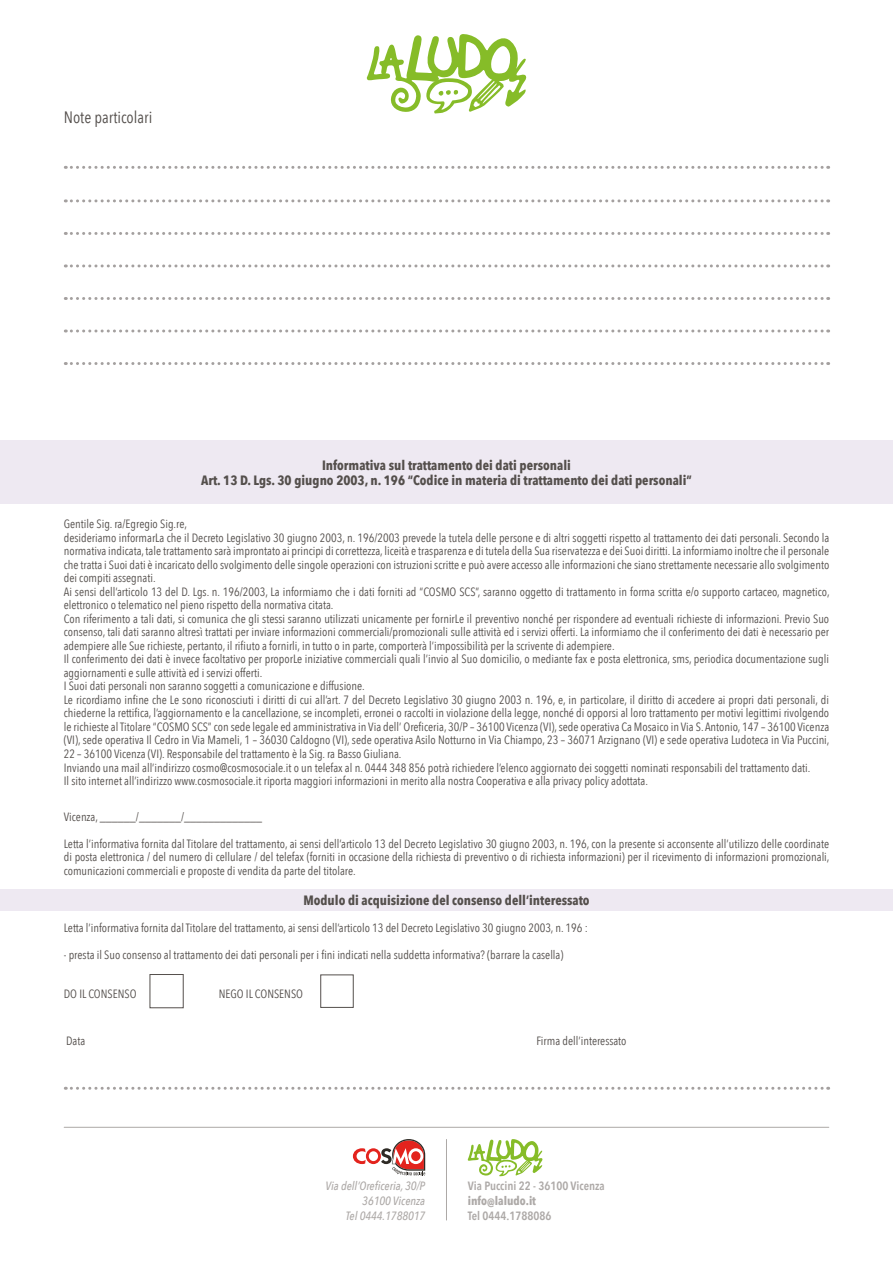
<style>
.page{position:relative;width:893px;height:1263px;background:#fff}
.page>*{position:absolute;margin:0;border:0;box-sizing:border-box;transform-origin:0 0}
.t1{font:16.5px "Avenir Next Condensed";color:#544f4c}
.t2{font:700 13.5px/15px "Avenir Next Condensed";color:#544f4c;text-align:center}
.t3{font:12px/13.5px "Avenir Next Condensed";color:#544f4c}
.t4{font:italic 500 12px/15px "Avenir Next Condensed";color:#ada9a7;text-align:right}
.t5{font:600 12px "Avenir Next Condensed";color:#ada9a7}
.t6{font:700 12px "Avenir Next Condensed";color:#ada9a7}
</style>
<div class="page">
<svg style="left:367px;top:34px;width:160px;height:79px"></svg>
<svg style="left:353px;top:1139px;width:72px;height:36px"></svg>
<svg style="left:468px;top:1139px;width:75px;height:37px"></svg>
<div style="left:0;top:440px;width:893px;height:64px;background:#eee9f2"></div>
<div style="left:0;top:889px;width:893px;height:22px;background:#eee9f2"></div>
<div style="left:150px;top:974px;width:34px;height:34px;border:1px solid #544f4c"></div>
<div style="left:320px;top:974px;width:34px;height:34px;border:1px solid #544f4c"></div>
<svg style="left:65px;top:166px;width:764px;height:3px"></svg>
<svg style="left:65px;top:199px;width:764px;height:3px"></svg>
<svg style="left:65px;top:297px;width:764px;height:3px"></svg>
<svg style="left:65px;top:232px;width:764px;height:3px"></svg>
<svg style="left:65px;top:329px;width:764px;height:3px"></svg>
<svg style="left:65px;top:264px;width:764px;height:3px"></svg>
<svg style="left:65px;top:362px;width:764px;height:3px"></svg>
<svg style="left:65px;top:1087px;width:764px;height:3px"></svg>
<hr style="left:64px;top:1127px;width:765px;height:1px;background:#ada9a7">
<hr style="left:446px;top:1139px;width:1px;height:81px;background:#ada9a7">
<h1 class="t1" style="left:64px;top:103px;width:90px">Note particolari</h1>
<p class="t2" style="left:201px;top:458px;width:492px">Informativa sul trattamento dei dati personali<br>Art. 13 D. Lgs. 30 giugno 2003, n. 196 “Codice in materia di trattamento dei dati personali”</p>
<p class="t3" style="left:64px;top:517px;width:767px">Gentile Sig. ra/Egregio Sig.re,<br>desideriamo informarLa che il Decreto Legislativo 30 giugno 2003, n. 196/2003 prevede la tutela delle persone e di altri soggetti rispetto al trattamento dei dati personali. Secondo la normativa indicata, tale trattamento sarà improntato ai principi di correttezza, liceità e trasparenza e di tutela della Sua riservatezza e dei Suoi diritti. La informiamo inoltre che il personale che tratta i Suoi dati è incaricato dello svolgimento delle singole operazioni con istruzioni scritte e può avere accesso alle informazioni che siano strettamente necessarie allo svolgimento dei compiti assegnati.<br>Ai sensi dell’articolo 13 del D. Lgs. n. 196/2003, La informiamo che i dati forniti ad “COSMO SCS”, saranno oggetto di trattamento in forma scritta e/o supporto cartaceo, magnetico, elettronico o telematico nel pieno rispetto della normativa citata.<br>Con riferimento a tali dati, si comunica che gli stessi saranno utilizzati unicamente per fornirLe il preventivo nonché per rispondere ad eventuali richieste di informazioni. Previo Suo consenso, tali dati saranno altresì trattati per inviare informazioni commerciali/promozionali sulle attività ed i servizi offerti. La informiamo che il conferimento dei dati è necessario per adempiere alle Sue richieste, pertanto, il rifiuto a fornirli, in tutto o in parte, comporterà l’impossibilità per la scrivente di adempiere.<br>Il conferimento dei dati è invece facoltativo per proporLe iniziative commerciali quali l’invio al Suo domicilio, o mediante fax e posta elettronica, sms, periodica documentazione sugli aggiornamenti e sulle attività ed i servizi offerti.<br>I Suoi dati personali non saranno soggetti a comunicazione e diffusione.<br>Le ricordiamo infine che Le sono riconosciuti i diritti di cui all’art. 7 del Decreto Legislativo 30 giugno 2003 n. 196, e, in particolare, il diritto di accedere ai propri dati personali, di chiederne la rettifica, l’aggiornamento e la cancellazione, se incompleti, erronei o raccolti in violazione della legge, nonché di opporsi al loro trattamento per motivi legittimi rivolgendo le richieste al Titolare “COSMO SCS” con sede legale ed amministrativa in Via dell’ Oreficeria, 30/P – 36100 Vicenza (VI), sede operativa Ca Mosaico in Via S. Antonio, 147 – 36100 Vicenza (VI), sede operativa Il Cedro in Via Mameli, 1 – 36030 Caldogno (VI), sede operativa Asilo Notturno in Via Chiampo, 23 – 36071 Arzignano (VI) e sede operativa Ludoteca in Via Puccini, 22 – 36100 Vicenza (VI). Responsabile del trattamento è la Sig. ra Basso Giuliana.<br>Inviando una mail all’indirizzo cosmo@cosmosociale.it o un telefax al n. 0444 348 856 potrà richiedere l’elenco aggiornato dei soggetti nominati responsabili del trattamento dati.<br>Il sito internet all’indirizzo www.cosmosociale.it riporta maggiori informazioni in merito alla nostra Cooperativa e alla privacy policy adottata.</p>
<p class="t3" style="left:64px;top:809px;width:200px">Vicenza, ______/_______/_____________</p>
<p class="t3" style="left:64px;top:836px;width:767px;text-align:justify">Letta l’informativa fornita dal Titolare del trattamento, ai sensi dell’articolo 13 del Decreto Legislativo 30 giugno 2003, n. 196, con la presente si acconsente all’utilizzo delle coordinate di posta elettronica / del numero di cellulare / del telefax (forniti in occasione della richiesta di preventivo o di richiesta informazioni) per il ricevimento di informazioni promozionali, comunicazioni commerciali e proposte di vendita da parte del titolare.</p>
<p class="t2" style="left:303px;top:892px;width:288px">Modulo di acquisizione del consenso dell’interessato</p>
<p class="t3" style="left:64px;top:920px;width:525px">Letta l’informativa fornita dal Titolare del trattamento, ai sensi dell’articolo 13 del Decreto Legislativo 30 giugno 2003, n. 196 :</p>
<p class="t3" style="left:64px;top:947px;width:501px">- presta il Suo consenso al trattamento dei dati personali per i fini indicati nella suddetta informativa? (barrare la casella)</p>
<p class="t3" style="left:64px;top:986px;width:74px">DO IL CONSENSO</p>
<p class="t3" style="left:219px;top:986px;width:86px">NEGO IL CONSENSO</p>
<p class="t3" style="left:66px;top:1033px;width:21px">Data</p>
<p class="t3" style="left:536px;top:1033px;width:92px">Firma dell’interessato</p>
<p class="t4" style="left:326px;top:1179px;width:101px">Via dell’Oreficeria, 30/P<br>36100 Vicenza<br>Tel 0444.1788017</p>
<p class="t5" style="left:468px;top:1176px;width:139px">Via Puccini 22 - 36100 Vicenza</p>
<p class="t6" style="left:468px;top:1194px;width:70px">info@laludo.it</p>
<p class="t5" style="left:468px;top:1206px;width:85px">Tel 0444.1788086</p>
</div>
